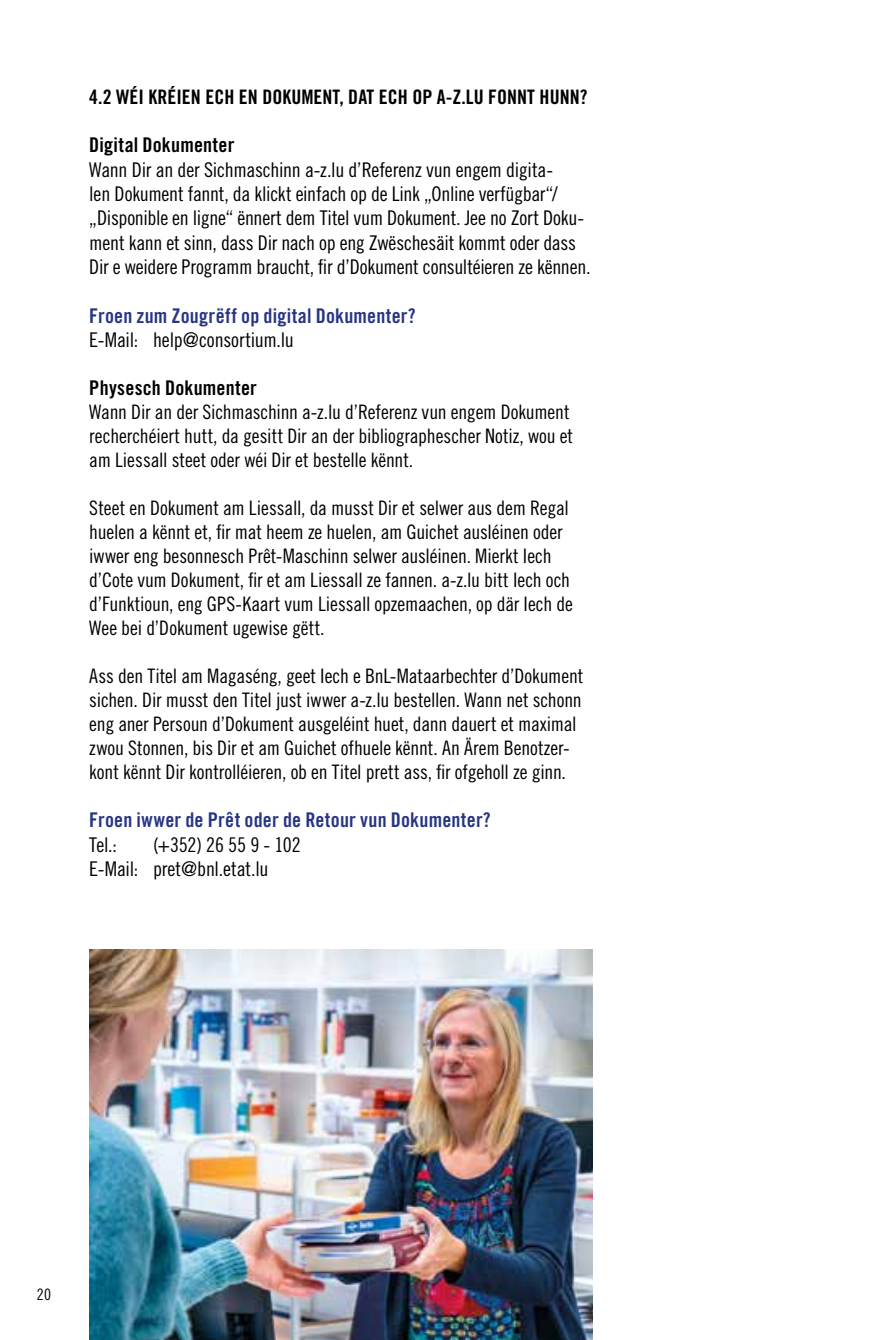
<style>
.page{position:relative;width:893px;height:1340px;background:#fff}
.page>*{position:absolute;margin:0;border:0;box-sizing:border-box;transform-origin:0 0}
.t1{font:20.25px/24.3px "Trade Gothic LT Std Cn 18";letter-spacing:-.01em;color:#000}
.t2{font:20.25px "Trade Gothic LT Std Bd Cn 20";letter-spacing:.01em;color:#283583}
.t3{font:20.25px "Trade Gothic LT Std Bd Cn 20";letter-spacing:.01em;color:#000}
.t4{font:20.03px/23.8px "Trade Gothic LT Std Cn 18";letter-spacing:-.005em;color:#000}
.t5{font:20.03px "Trade Gothic LT Std Bd Cn 20";letter-spacing:.005em;color:#000}
.t6{font:15.75px "Trade Gothic LT Std Cn 18";color:#000}
</style>
<div class="page">
<img style="left:89px;top:949px;width:503px;height:390px">
<p class="t5" style="left:89px;top:84px;width:500px">4.2 WÉI KRÉIEN ECH EN DOKUMENT, DAT ECH OP A-Z.LU FONNT HUNN?</p>
<p class="t3" style="left:89px;top:133px;width:147px">Digital Dokumenter</p>
<p class="t1" style="left:89px;top:157px;width:503px">Wann Dir an der Sichmaschinn a-z.lu d’Referenz vun engem digita-<br>len Dokument fannt, da klickt einfach op de Link „Online verfügbar“/ „Disponible en ligne“ ënnert dem Titel vum Dokument. Jee no Zort Doku&shy;ment kann et sinn, dass Dir nach op eng Zwëschesäit kommt oder dass Dir e weidere Programm braucht, fir d’Dokument consultéieren ze kënnen.</p>
<p class="t2" style="left:89px;top:303px;width:328px">Froen zum Zougrëff op digital Dokumenter?</p>
<p class="t1" style="left:89px;top:327px;width:206px">E-Mail: help@consortium.lu</p>
<p class="t3" style="left:89px;top:376px;width:169px">Physesch Dokumenter</p>
<p class="t4" style="left:89px;top:400px;width:485px">Wann Dir an der Sichmaschinn a-z.lu d’Referenz vun engem Dokument recherchéiert hutt, da gesitt Dir an der bibliographescher Notiz, wou et am Liessall steet oder wéi Dir et bestelle kënnt.</p>
<p class="t4" style="left:89px;top:496px;width:485px">Steet en Dokument am Liessall, da musst Dir et selwer aus dem Regal huelen a kënnt et, fir mat heem ze huelen, am Guichet ausléinen oder iwwer eng besonnesch Prêt-Maschinn selwer ausléinen. Mierkt Iech d’Cote vum Dokument, fir et am Liessall ze fannen. a-z.lu bitt Iech och d’Funktioun, eng GPS-Kaart vum Liessall opzemaachen, op där Iech de Wee bei d’Dokument ugewise gëtt.</p>
<p class="t4" style="left:89px;top:663px;width:496px">Ass den Titel am Magaséng, geet Iech e BnL-Mataarbechter d’Dokument sichen. Dir musst den Titel just iwwer a-z.lu bestellen. Wann net schonn eng aner Persoun d’Dokument ausgeléint huet, dann dauert et maximal zwou Stonnen, bis Dir et am Guichet ofhuele kënnt. An Ärem Benotzer&shy;kont kënnt Dir kontrolléieren, ob en Titel prett ass, fir ofgeholl ze ginn.</p>
<p class="t2" style="left:89px;top:807px;width:403px">Froen iwwer de Prêt oder de Retour vun Dokumenter?</p>
<p class="t1" style="left:89px;top:832px;width:29px">Tel.:</p>
<p class="t1" style="left:89px;top:832px;width:213px;text-indent:64px">(+352) 26 55 9 - 102<br>E-Mail: pret@bnl.etat.lu</p>
<p class="t6" style="left:37px;top:1285px;width:16px">20</p>
</div>
